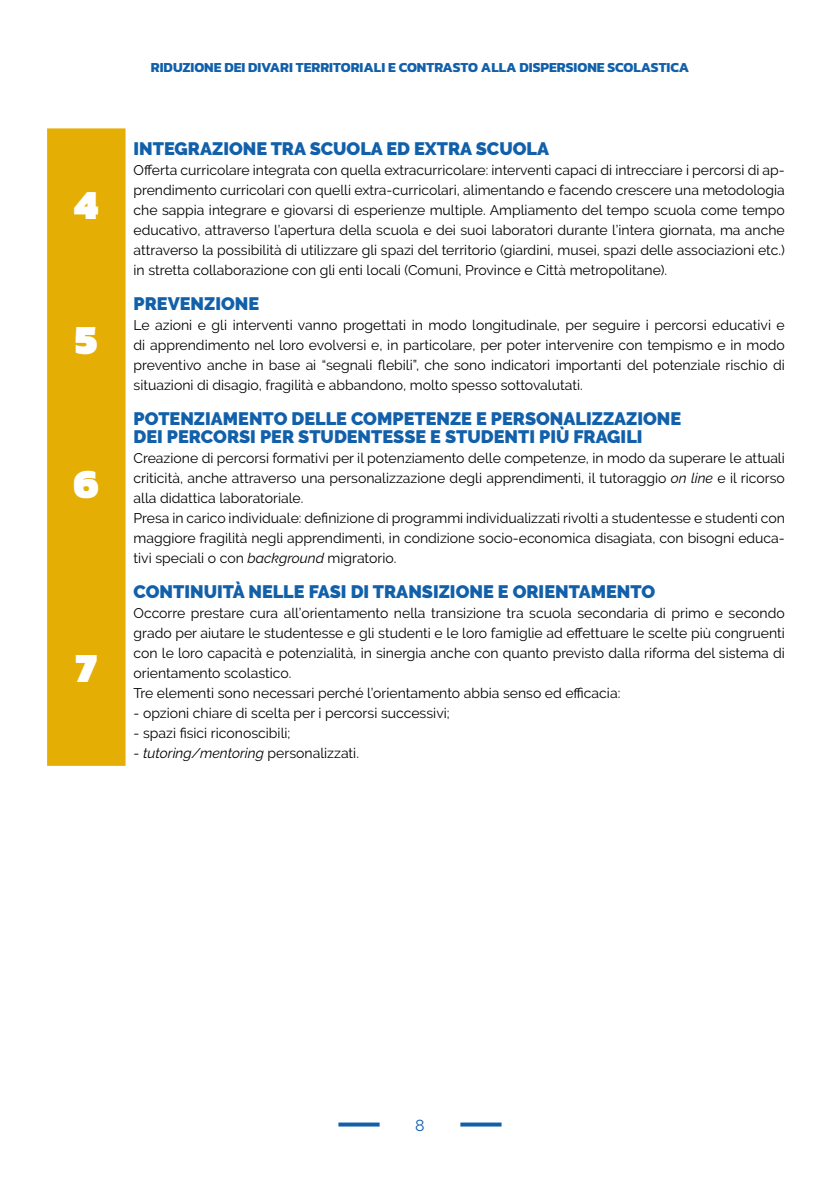
<style>
.page{position:relative;width:840px;height:1191px;background:#fff}
.page>*{position:absolute;margin:0;border:0;box-sizing:border-box;transform-origin:0 0}
.t1{font:900 42px "Kanit";color:#fff}
.t2{font:900 18px/18px "Raleway";color:#1260aa}
.t3{font:16px "Raleway";color:#1260aa}
.t4{font:14px/20px "Raleway";color:#000;text-align:justify}
.t5{font:700 14px "Kanit";color:#1260aa}
.t6{font:italic 14px "Raleway";color:#000}
.s1{font-style:italic}
.s2{font-style:normal}
</style>
<div class="page">
<svg style="left:338px;top:1122px;width:41px;height:4px"></svg>
<svg style="left:460px;top:1122px;width:41px;height:4px"></svg>
<svg style="left:47px;top:128px;width:78px;height:638px;background:#e4ae06"></svg>
<h1 class="t1" style="left:74px;top:170px;width:25px">4</h1>
<h1 class="t1" style="left:75px;top:305px;width:24px">5</h1>
<h1 class="t1" style="left:74px;top:449px;width:27px">6</h1>
<h1 class="t1" style="left:76px;top:632px;width:23px">7</h1>
<p class="t5" style="left:151px;top:57px;width:539px">RIDUZIONE DEI DIVARI TERRITORIALI E CONTRASTO ALLA DISPERSIONE SCOLASTICA</p>
<p class="t2" style="left:133px;top:140px;width:417px">INTEGRAZIONE TRA SCUOLA ED EXTRA SCUOLA</p>
<p class="t4" style="left:133px;top:160px;width:652px">Offerta curricolare integrata con quella extracurricolare: interventi capaci di intrecciare i percorsi di ap&shy;prendimento curricolari con quelli extra-curricolari, alimentando e facendo crescere una metodologia che sappia integrare e giovarsi di esperienze multiple. Ampliamento del tempo scuola come tempo educativo, attraverso l’apertura della scuola e dei suoi laboratori durante l’intera giornata, ma anche attraverso la possibilità di utilizzare gli spazi del territorio (giardini, musei, spazi delle associazioni etc.) in stretta collaborazione con gli enti locali (Comuni, Province e Città metropolitane).</p>
<p class="t2" style="left:133px;top:295px;width:127px">PREVENZIONE</p>
<p class="t4" style="left:133px;top:315px;width:652px">Le azioni e gli interventi vanno progettati in modo longitudinale, per seguire i percorsi educativi e di apprendimento nel loro evolversi e, in particolare, per poter intervenire con tempismo e in modo preventivo anche in base ai “segnali flebili”, che sono indicatori importanti del potenziale rischio di situazioni di disagio, fragilità e abbandono, molto spesso sottovalutati.</p>
<p class="t2" style="left:133px;top:409px;width:549px">POTENZIAMENTO DELLE COMPETENZE E PERSONALIZZAZIONE<br>DEI PERCORSI PER STUDENTESSE E STUDENTI PIÙ FRAGILI</p>
<p class="t4" style="left:133px;top:448px;width:652px;text-align:left">Creazione di percorsi formativi per il potenziamento delle competenze, in modo da superare le attuali criticità, anche attraverso una personalizzazione degli apprendimenti, il tutoraggio <span class="s1">on line</span> e il ricorso alla didattica laboratoriale.<br>Presa in carico individuale: definizione di programmi individualizzati rivolti a studentesse e studenti con maggiore fragilità negli apprendimenti, in condizione socio-economica disagiata, con bisogni educa&shy;tivi speciali o con <span class="s1">background</span> migratorio.</p>
<p class="t2" style="left:133px;top:582px;width:523px">CONTINUITÀ NELLE FASI DI TRANSIZIONE E ORIENTAMENTO</p>
<p class="t4" style="left:133px;top:603px;width:652px;text-align:left">Occorre prestare cura all’orientamento nella transizione tra scuola secondaria di primo e secondo grado per aiutare le studentesse e gli studenti e le loro famiglie ad effettuare le scelte più congruenti con le loro capacità e potenzialità, in sinergia anche con quanto previsto dalla riforma del sistema di orientamento scolastico.<br>Tre elementi sono necessari perché l’orientamento abbia senso ed efficacia:</p>
<p class="t4" style="left:133px;top:703px;width:317px">- opzioni chiare di scelta per i percorsi successivi;</p>
<p class="t4" style="left:133px;top:723px;width:158px">- spazi fisici riconoscibili;</p>
<p class="t6" style="left:133px;top:745px;width:227px"><span class="s2">-</span> tutoring/mentoring <span class="s2">personalizzati.</span></p>
<p class="t3" style="left:415px;top:1115px;width:11px">8</p>
</div>
